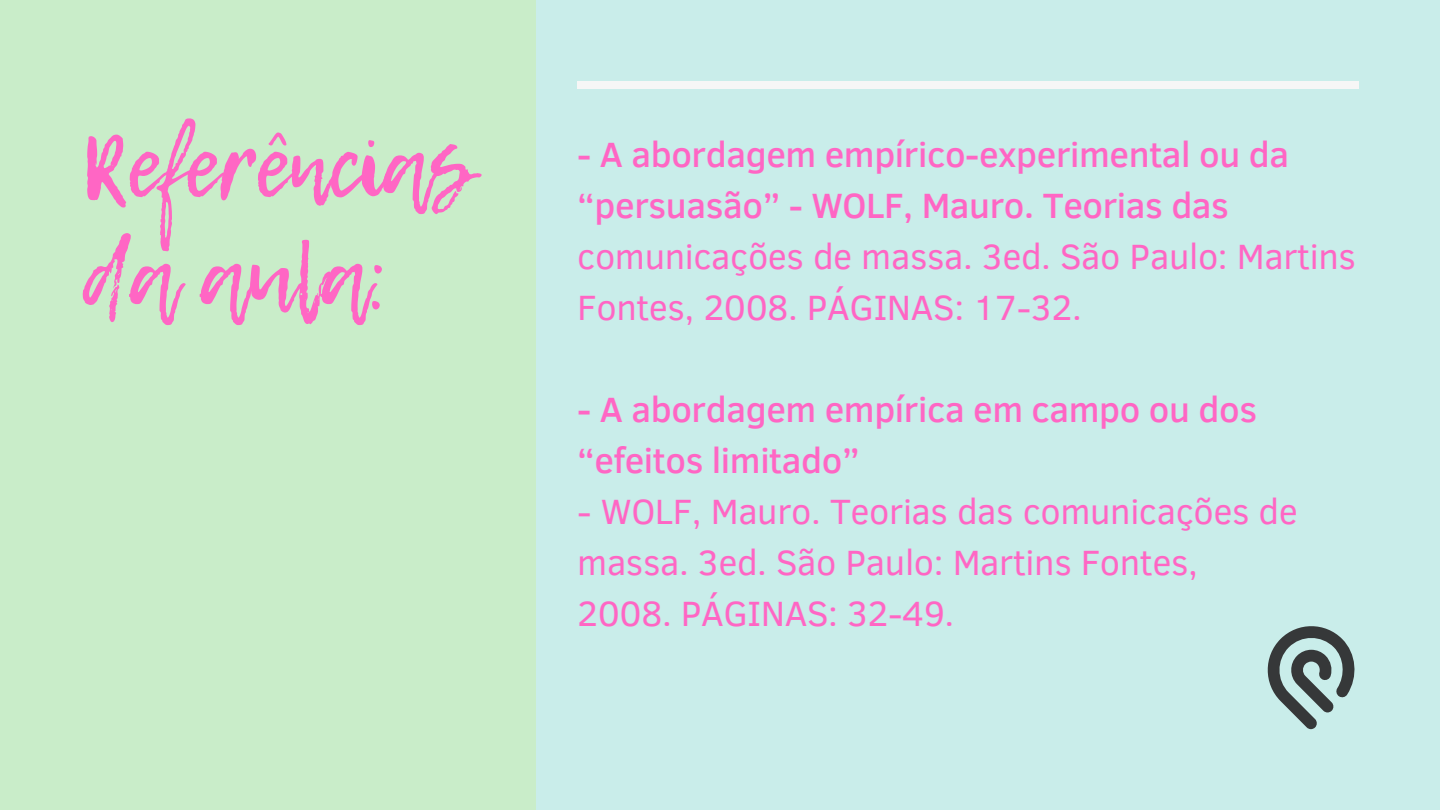
<style>
.page{position:relative;width:1440px;height:810px;background:#c9edea}
.page>*{position:absolute;margin:0;border:0;box-sizing:border-box;transform-origin:0 0}
.t1{font:87.8px/111px "Lemon Tuesday";letter-spacing:-.01em;color:#ff66c4}
.t2{font:36px/51px "Clear Sans";letter-spacing:-.01em;color:#ff66c4}
.t3{font:500 36px/51px "Clear Sans";letter-spacing:-.01em;color:#ff66c4}
</style>
<div class="page">
<div style="left:0;top:0;width:536px;height:810px;background:#c9edc9"></div>
<div style="left:577px;top:81px;width:782px;height:7px;background:#f6f6f6"></div>
<svg style="left:1267px;top:626px;width:88px;height:103px"></svg>
<h1 class="t1" style="left:81px;top:110px;width:394px">Referências da aula:</h1>
<p class="t3" style="left:577px;top:127px;width:713px">- A abordagem empírico-experimental ou da “persuasão” - WOLF, Mauro. Teorias das</p>
<p class="t2" style="left:577px;top:229px;width:780px">comunicações de massa. 3ed. São Paulo: Martins<br>Fontes, 2008. PÁGINAS: 17-32.</p>
<p class="t3" style="left:577px;top:382px;width:681px">- A abordagem empírica em campo ou dos “efeitos limitado”</p>
<p class="t2" style="left:577px;top:484px;width:722px">- WOLF, Mauro. Teorias das comunicações de massa. 3ed. São Paulo: Martins Fontes,<br>2008. PÁGINAS: 32-49.</p>
</div>
